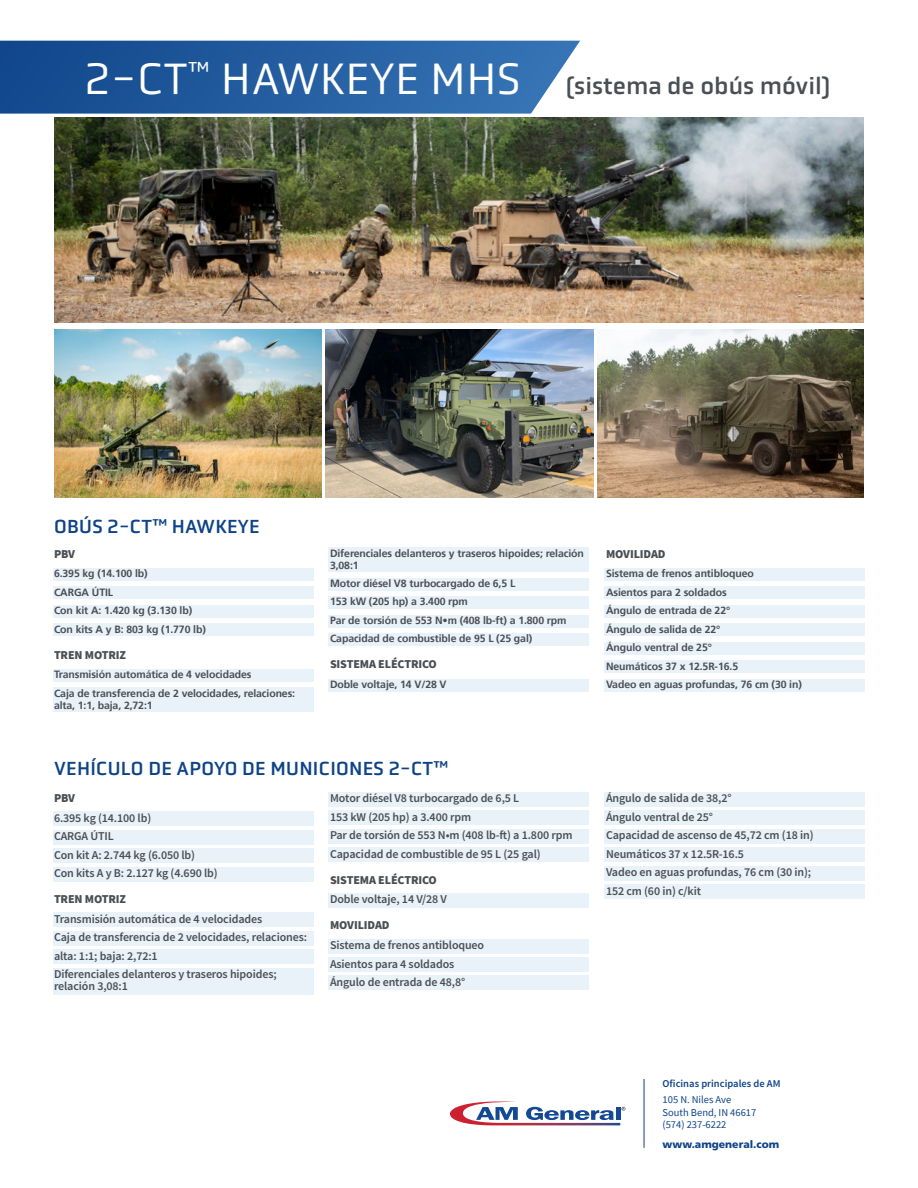
<style>
.page{position:relative;width:918px;height:1188px;background:#fff}
.page>*{position:absolute;margin:0;border:0;box-sizing:border-box;transform-origin:0 0}
.t1{font:45.6px "Obvia";letter-spacing:.015em;color:#fff}
.t2{font:24px "Obvia";color:#4a4f54}
.t3{font:19.5px "Obvia";letter-spacing:.015em;color:#0e4388}
.Blue_Shade{font:600 12px/12px "Source Sans Pro";letter-spacing:-.01em;color:#4a4f54}
.t4{font:900 12px "Source Sans Pro";letter-spacing:-.01em;color:#4a4f54}
.Blue_Shade-2{font:700 10.5px/12px "Frutiger 65";letter-spacing:-.01em;color:#4a4f54}
.t5{font:10.5px "Source Sans Pro";color:#0e4388}
.t6{font:600 10.5px "Source Sans Pro";color:#0e4388}
.t7{font:900 10.5px "Frutiger LT Std";color:#0e4388}
</style>
<div class="page">
<img style="left:54px;top:329px;width:268px;height:168px">
<img style="left:326px;top:329px;width:268px;height:168px">
<img style="left:598px;top:329px;width:265px;height:168px">
<img style="left:54px;top:117px;width:810px;height:206px">
<svg style="left:0;top:41px;width:580px;height:73px;background:#2c63a3"></svg>
<svg style="left:450px;top:1102px;width:175px;height:23px"></svg>
<hr style="left:644px;top:1079px;width:1px;height:69px;background:#0e4388">
<div style="left:53px;top:568px;width:260px;height:12px;background:#e9f1f9"></div>
<div style="left:53px;top:587px;width:260px;height:12px;background:#e9f1f9"></div>
<div style="left:53px;top:605px;width:260px;height:12px;background:#e9f1f9"></div>
<div style="left:53px;top:624px;width:260px;height:12px;background:#e9f1f9"></div>
<div style="left:53px;top:669px;width:260px;height:13px;background:#e9f1f9"></div>
<div style="left:53px;top:688px;width:260px;height:24px;background:#e9f1f9"></div>
<div style="left:329px;top:548px;width:260px;height:24px;background:#e9f1f9"></div>
<div style="left:329px;top:578px;width:260px;height:12px;background:#e9f1f9"></div>
<div style="left:329px;top:597px;width:260px;height:12px;background:#e9f1f9"></div>
<div style="left:329px;top:615px;width:260px;height:12px;background:#e9f1f9"></div>
<div style="left:329px;top:633px;width:260px;height:13px;background:#e9f1f9"></div>
<div style="left:329px;top:679px;width:260px;height:12px;background:#e9f1f9"></div>
<div style="left:605px;top:568px;width:260px;height:12px;background:#e9f1f9"></div>
<div style="left:605px;top:587px;width:260px;height:12px;background:#e9f1f9"></div>
<div style="left:605px;top:605px;width:260px;height:12px;background:#e9f1f9"></div>
<div style="left:605px;top:624px;width:260px;height:12px;background:#e9f1f9"></div>
<div style="left:605px;top:642px;width:260px;height:12px;background:#e9f1f9"></div>
<div style="left:605px;top:661px;width:260px;height:12px;background:#e9f1f9"></div>
<div style="left:605px;top:679px;width:260px;height:12px;background:#e9f1f9"></div>
<div style="left:53px;top:812px;width:260px;height:14px;background:#e9f1f9"></div>
<div style="left:53px;top:830px;width:260px;height:14px;background:#e9f1f9"></div>
<div style="left:53px;top:849px;width:260px;height:14px;background:#e9f1f9"></div>
<div style="left:53px;top:867px;width:260px;height:14px;background:#e9f1f9"></div>
<div style="left:53px;top:913px;width:260px;height:14px;background:#e9f1f9"></div>
<div style="left:53px;top:931px;width:260px;height:15px;background:#e9f1f9"></div>
<div style="left:53px;top:950px;width:260px;height:14px;background:#e9f1f9"></div>
<div style="left:53px;top:968px;width:260px;height:26px;background:#e9f1f9"></div>
<div style="left:329px;top:792px;width:260px;height:14px;background:#e9f1f9"></div>
<div style="left:329px;top:811px;width:260px;height:14px;background:#e9f1f9"></div>
<div style="left:329px;top:829px;width:260px;height:14px;background:#e9f1f9"></div>
<div style="left:329px;top:848px;width:260px;height:14px;background:#e9f1f9"></div>
<div style="left:329px;top:893px;width:260px;height:15px;background:#e9f1f9"></div>
<div style="left:329px;top:939px;width:260px;height:14px;background:#e9f1f9"></div>
<div style="left:329px;top:957px;width:260px;height:15px;background:#e9f1f9"></div>
<div style="left:329px;top:976px;width:260px;height:14px;background:#e9f1f9"></div>
<div style="left:605px;top:792px;width:260px;height:14px;background:#e9f1f9"></div>
<div style="left:605px;top:811px;width:260px;height:14px;background:#e9f1f9"></div>
<div style="left:605px;top:829px;width:260px;height:14px;background:#e9f1f9"></div>
<div style="left:605px;top:848px;width:260px;height:14px;background:#e9f1f9"></div>
<div style="left:605px;top:866px;width:260px;height:14px;background:#e9f1f9"></div>
<div style="left:605px;top:885px;width:260px;height:14px;background:#e9f1f9"></div>
<p class="t1" style="left:85px;top:52px;width:437px">2-CT<sup>™</sup> HAWKEYE MHS</p>
<p class="t2" style="left:566px;top:71px;width:266px">(sistema de obús móvil)</p>
<p class="t3" style="left:54px;top:515px;width:207px">OBÚS 2-CT™ HAWKEYE</p>
<p class="t4" style="left:54px;top:545px;width:23px">PBV</p>
<p class="Blue_Shade-2" style="left:54px;top:568px;width:95px">6.395 kg (14.100 lb)</p>
<p class="Blue_Shade-2" style="left:54px;top:586px;width:61px">CARGA ÚTIL</p>
<p class="Blue_Shade-2" style="left:54px;top:605px;width:140px">Con kit A: 1.420 kg (3.130 lb)</p>
<p class="Blue_Shade-2" style="left:54px;top:623px;width:153px">Con kits A y B: 803 kg (1.770 lb)</p>
<p class="t4" style="left:54px;top:646px;width:74px">TREN MOTRIZ</p>
<p class="Blue_Shade-2" style="left:54px;top:669px;width:199px">Transmisión automática de 4 velocidades</p>
<p class="Blue_Shade-2" style="left:54px;top:687px;width:243px">Caja de transferencia de 2 velocidades, relaciones: alta, 1:1, baja, 2,72:1</p>
<p class="Blue_Shade-2" style="left:330px;top:547px;width:255px">Diferenciales delanteros y traseros hipoides; relación<br>3,08:1</p>
<p class="Blue_Shade-2" style="left:330px;top:577px;width:187px">Motor diésel V8 turbocargado de 6,5 L</p>
<p class="Blue_Shade-2" style="left:330px;top:596px;width:139px">153 kW (205 hp) a 3.400 rpm</p>
<p class="Blue_Shade-2" style="left:330px;top:614px;width:238px">Par de torsión de 553 N•m (408 lb-ft) a 1.800 rpm</p>
<p class="Blue_Shade-2" style="left:330px;top:633px;width:204px">Capacidad de combustible de 95 L (25 gal)</p>
<p class="t4" style="left:330px;top:656px;width:108px">SISTEMA ELÉCTRICO</p>
<p class="Blue_Shade-2" style="left:330px;top:678px;width:118px">Doble voltaje, 14 V/28 V</p>
<p class="t3" style="left:54px;top:757px;width:396px">VEHÍCULO DE APOYO DE MUNICIONES 2-CT™</p>
<p class="t4" style="left:54px;top:790px;width:23px">PBV</p>
<p class="Blue_Shade" style="left:54px;top:812px;width:99px">6.395 kg (14.100 lb)</p>
<p class="Blue_Shade" style="left:54px;top:831px;width:61px">CARGA ÚTIL</p>
<p class="Blue_Shade" style="left:54px;top:849px;width:143px">Con kit A: 2.744 kg (6.050 lb)</p>
<p class="Blue_Shade" style="left:54px;top:868px;width:165px">Con kits A y B: 2.127 kg (4.690 lb)</p>
<p class="t4" style="left:54px;top:891px;width:74px">TREN MOTRIZ</p>
<p class="Blue_Shade" style="left:54px;top:913px;width:210px">Transmisión automática de 4 velocidades</p>
<p class="Blue_Shade" style="left:54px;top:932px;width:255px">Caja de transferencia de 2 velocidades, relaciones:</p>
<p class="Blue_Shade" style="left:54px;top:950px;width:105px">alta: 1:1; baja: 2,72:1</p>
<p class="Blue_Shade" style="left:54px;top:969px;width:224px">Diferenciales delanteros y traseros hipoides; relación 3,08:1</p>
<p class="Blue_Shade" style="left:330px;top:793px;width:191px">Motor diésel V8 turbocargado de 6,5 L</p>
<p class="Blue_Shade" style="left:330px;top:811px;width:143px">153 kW (205 hp) a 3.400 rpm</p>
<p class="Blue_Shade" style="left:330px;top:830px;width:244px">Par de torsión de 553 N•m (408 lb-ft) a 1.800 rpm</p>
<p class="Blue_Shade" style="left:330px;top:848px;width:212px">Capacidad de combustible de 95 L (25 gal)</p>
<p class="t4" style="left:330px;top:872px;width:108px">SISTEMA ELÉCTRICO</p>
<p class="Blue_Shade" style="left:330px;top:894px;width:119px">Doble voltaje, 14 V/28 V</p>
<p class="t4" style="left:330px;top:917px;width:61px">MOVILIDAD</p>
<p class="Blue_Shade" style="left:330px;top:939px;width:156px">Sistema de frenos antibloqueo</p>
<p class="Blue_Shade" style="left:330px;top:958px;width:126px">Asientos para 4 soldados</p>
<p class="Blue_Shade" style="left:330px;top:976px;width:137px">Ángulo de entrada de 48,8°</p>
<p class="t4" style="left:606px;top:545px;width:61px">MOVILIDAD</p>
<p class="Blue_Shade-2" style="left:606px;top:568px;width:149px">Sistema de frenos antibloqueo</p>
<p class="Blue_Shade-2" style="left:606px;top:586px;width:122px">Asientos para 2 soldados</p>
<p class="Blue_Shade-2" style="left:606px;top:605px;width:126px">Ángulo de entrada de 22°</p>
<p class="Blue_Shade-2" style="left:606px;top:623px;width:116px">Ángulo de salida de 22°</p>
<p class="Blue_Shade-2" style="left:606px;top:642px;width:107px">Ángulo ventral de 25°</p>
<p class="Blue_Shade-2" style="left:606px;top:660px;width:134px">Neumáticos 37 x 12.5R-16.5</p>
<p class="Blue_Shade-2" style="left:606px;top:678px;width:197px">Vadeo en aguas profundas, 76 cm (30 in)</p>
<p class="Blue_Shade" style="left:606px;top:793px;width:127px">Ángulo de salida de 38,2°</p>
<p class="Blue_Shade" style="left:606px;top:811px;width:109px">Ángulo ventral de 25°</p>
<p class="Blue_Shade" style="left:606px;top:830px;width:209px">Capacidad de ascenso de 45,72 cm (18 in)</p>
<p class="Blue_Shade" style="left:606px;top:848px;width:140px">Neumáticos 37 x 12.5R-16.5</p>
<p class="Blue_Shade" style="left:606px;top:867px;width:207px">Vadeo en aguas profundas, 76 cm (30 in);</p>
<p class="Blue_Shade" style="left:606px;top:885px;width:97px">152 cm (60 in) c/kit</p>
<p class="t6" style="left:663px;top:1077px;width:119px">Oficinas principales de AM</p>
<p class="t5" style="left:663px;top:1093px;width:70px">105 N. Niles Ave</p>
<p class="t5" style="left:663px;top:1105px;width:95px">South Bend, IN 46617</p>
<p class="t5" style="left:663px;top:1118px;width:65px">(574) 237-6222</p>
<p class="t7" style="left:663px;top:1138px;width:118px">www.amgeneral.com</p>
</div>
